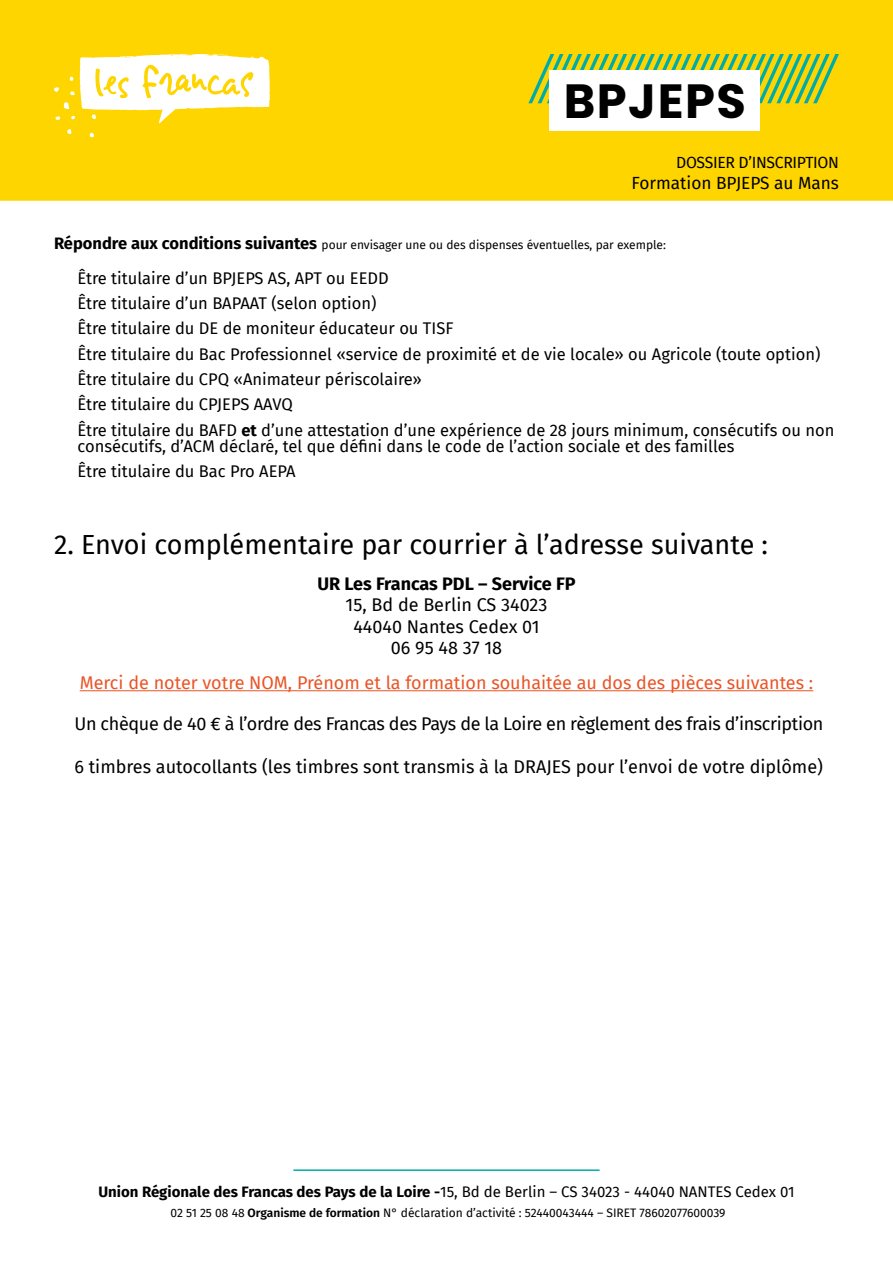
<style>
.page{position:relative;width:893px;height:1263px;background:#fff}
.page>*{position:absolute;margin:0;border:0;box-sizing:border-box;transform-origin:0 0}
.t1{font:700 48px "Poppins";letter-spacing:.03em;color:#000}
.t2{font:27px "Fira Sans";color:#000}
.t3{font:18px/21.6px "Fira Sans";letter-spacing:-.005em;color:#000;text-align:center}
.t4{font:18px "Fira Sans";color:#ea5425}
.t5{font:700 18px "Fira Sans";color:#000}
.t6{font:17.25px "Fira Sans";color:#000}
.t7{font:16.5px/25.3px "Fira Sans";color:#000}
.t8{font:15.75px "Fira Sans";letter-spacing:-.02em;color:#000}
.t9{font:700 15px "Fira Sans";color:#000}
.t10{font:12px "Fira Sans";color:#000}
.s1{font-weight:700;font-size:16.5px}
.s2{font-weight:700}
.s3{font-weight:400}
.s4{font-weight:600}
</style>
<div class="page">
<hr style="left:293px;top:1169px;width:307px;height:2px;background:#00aca9">
<div style="left:0;top:0;width:893px;height:201px;background:#ffd500"></div>
<svg style="left:528px;top:54px;width:311px;height:49px;background:#a2c63d"></svg>
<div style="left:549px;top:70px;width:211px;height:61px;background:#fff"></div>
<svg style="left:67px;top:129px;width:4px;height:5px"></svg>
<svg style="left:90px;top:133px;width:4px;height:4px"></svg>
<svg style="left:54px;top:54px;width:216px;height:69px"></svg>
<hr style="left:80px;top:690px;width:733px;height:1px;background:#ea5425">
<h1 class="t1" style="left:564px;top:73px;width:184px">BPJEPS</h1>
<p class="t8" style="left:676px;top:150px;width:164px">DOSSIER D’INSCRIPTION</p>
<p class="t6" style="left:632px;top:169px;width:209px">Formation BPJEPS au Mans</p>
<p class="t10" style="left:54px;top:236px;width:613px"><span class="s1">Répondre aux conditions suivantes</span> pour envisager une ou des dispenses éventuelles, par exemple:</p>
<p class="t7" style="left:77px;top:265px;width:313px">Être titulaire d’un BPJEPS AS, APT ou EEDD<br>Être titulaire d’un BAPAAT (selon option)</p>
<p class="t7" style="left:77px;top:341px;width:758px">Être titulaire du Bac Professionnel «service de proximité et de vie locale» ou Agricole (toute option)<br>Être titulaire du CPQ «Animateur périscolaire»<br>Être titulaire du CPJEPS AAVQ<br>Être titulaire du BAFD <span class="s2">et</span> d’une attestation d’une expérience de 28 jours minimum, consécutifs ou non</p>
<p class="t7" style="left:77px;top:433px;width:658px">consécutifs, d’ACM déclaré, tel que défini dans le code de l’action sociale et des familles<br>Être titulaire du Bac Pro AEPA</p>
<p class="t7" style="left:77px;top:316px;width:377px">Être titulaire du DE de moniteur éducateur ou TISF</p>
<h2 class="t2" style="left:54px;top:525px;width:716px">2. Envoi complémentaire par courrier à l’adresse suivante :</h2>
<p class="t5" style="left:317px;top:568px;width:260px">UR Les Francas PDL – Service FP</p>
<p class="t3" style="left:346px;top:593px;width:203px">15, Bd de Berlin CS 34023<br>44040 Nantes Cedex 01<br>06 95 48 37 18</p>
<p class="t4" style="left:80px;top:669px;width:735px">Merci de noter votre NOM, Prénom et la formation souhaitée au dos des pièces suivantes :</p>
<p class="t3" style="left:74px;top:712px;width:750px">Un chèque de 40 € à l’ordre des Francas des Pays de la Loire en règlement des frais d’inscription</p>
<p class="t3" style="left:74px;top:755px;width:750px">6 timbres autocollants (les timbres sont transmis à la DRAJES pour l’envoi de votre diplôme)</p>
<p class="t9" style="left:98px;top:1179px;width:698px">Union Régionale des Francas des Pays de la Loire -<span class="s3">15, Bd de Berlin – CS 34023 - 44040 NANTES Cedex 01</span></p>
<p class="t10" style="left:171px;top:1203px;width:556px">02 51 25 08 48 <span class="s4">Organisme de formation</span> N° déclaration d’activité : 52440043444 – SIRET 78602077600039</p>
</div>
